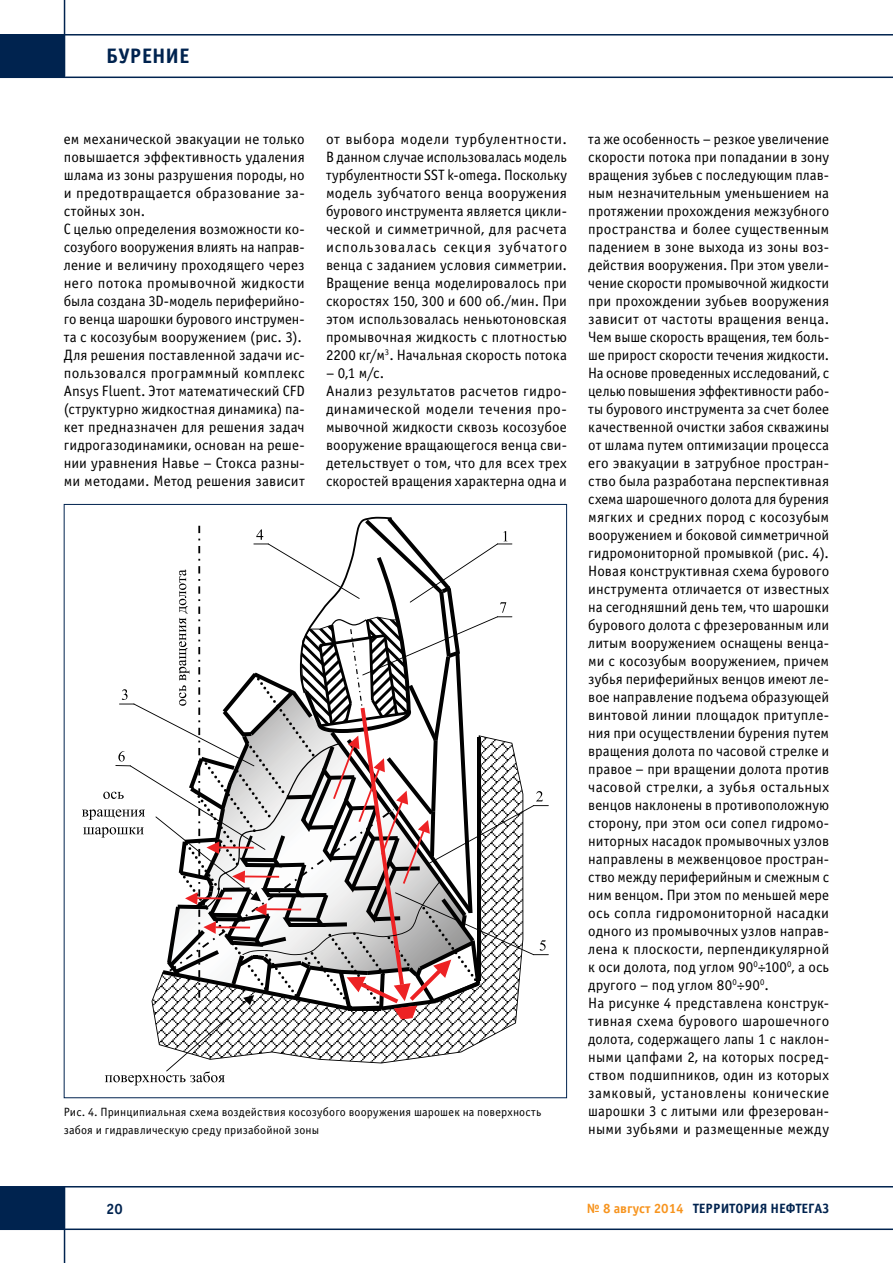
<style>
.page{position:relative;width:893px;height:1263px;background:#fff}
.page>*{position:absolute;margin:0;border:0;box-sizing:border-box;transform-origin:0 0}
.t1{font:700 21px "Officina Sans C";color:#00234f}
.t2{font:15px/18px "Officina Sans C";letter-spacing:.005em;color:#000}
.t3{font:700 15px "Officina Sans C";color:#00234f}
.t4{font:700 13.5px "Officina Sans C";color:#00234f}
.t5{font:12px/18px "Officina Sans C";letter-spacing:.015em;color:#000}
.s1{color:#f7941e}
</style>
<div class="page">
<hr style="left:0;top:77px;width:893px;height:1px;background:#00234f">
<hr style="left:64px;top:0;width:1px;height:77px;background:#00234f">
<hr style="left:0;top:34px;width:893px;height:2px;background:#00234f">
<div style="left:0;top:35px;width:64px;height:42px;background:#00234f"></div>
<hr style="left:0;top:1186px;width:893px;height:1px;background:#00234f">
<hr style="left:64px;top:1186px;width:1px;height:77px;background:#00234f">
<hr style="left:0;top:1228px;width:893px;height:2px;background:#00234f">
<div style="left:0;top:1187px;width:64px;height:42px;background:#00234f"></div>
<svg style="left:82px;top:517px;width:467px;height:568px"></svg>
<h1 class="t1" style="left:106px;top:44px;width:85px">БУРЕНИЕ</h1>
<p class="t2" style="left:64px;top:130px;width:242px">ем механической эвакуации не только повышается эффективность удаления шлама из зоны разрушения породы, но и предотвращается образование за&shy;стойных зон.<br>С целью определения возможности ко&shy;созубого вооружения влиять на направ&shy;ление и величину проходящего через него потока промывочной жидкости была создана 3D-модель периферийно&shy;го венца шарошки бурового инструмен&shy;та с косозубым вооружением (рис. 3).<br>Для решения поставленной задачи ис&shy;пользовался программный комплекс Ansys Fluent. Этот математический CFD (структурно жидкостная динамика) па&shy;кет предназначен для решения задач гидрогазодинамики, основан на реше&shy;нии уравнения Навье – Стокса разны&shy;ми методами. Метод решения зависит</p>
<p class="t2" style="left:326px;top:130px;width:242px;text-align:justify">от выбора модели турбулентности.<br>В данном случае использовалась модель турбулентности SST k-omega. Поскольку модель зубчатого венца вооружения бурового инструмента является цикли&shy;ческой и симметричной, для расчета использовалась секция зубчатого венца с заданием условия симметрии.<br>Вращение венца моделировалось при скоростях 150, 300 и 600 об./мин. При этом использовалась неньютоновская промывочная жидкость с плотностью 2200 кг/м<sup>3</sup>. Начальная скорость потока</p>
<p class="t2" style="left:326px;top:364px;width:242px">– 0,1 м/с.<br>Анализ результатов расчетов гидро&shy;динамической модели течения про&shy;мывочной жидкости сквозь косозубое вооружение вращающегося венца сви&shy;детельствует о том, что для всех трех скоростей вращения характерна одна и</p>
<p class="t5" style="left:64px;top:1103px;width:479px">Рис. 4. Принципиальная схема воздействия косозубого вооружения шарошек на поверхность забоя и гидравлическую среду призабойной зоны</p>
<p class="t2" style="left:588px;top:130px;width:242px">та же особенность – резкое увеличение скорости потока при попадании в зону вращения зубьев с последующим плав&shy;ным незначительным уменьшением на протяжении прохождения межзубного пространства и более существенным падением в зоне выхода из зоны воз&shy;действия вооружения. При этом увели&shy;чение скорости промывочной жидкости при прохождении зубьев вооружения зависит от частоты вращения венца.<br>Чем выше скорость вращения, тем боль&shy;ше прирост скорости течения жидкости.<br>На основе проведенных исследований, с целью повышения эффективности рабо&shy;ты бурового инструмента за счет более качественной очистки забоя скважины от шлама путем оптимизации процесса его эвакуации в затрубное простран&shy;ство была разработана перспективная схема шарошечного долота для бурения мягких и средних пород с косозубым вооружением и боковой симметричной гидромониторной промывкой (рис. 4).<br>Новая конструктивная схема бурового инструмента отличается от известных на сегодняшний день тем, что шарошки бурового долота с фрезерованным или литым вооружением оснащены венца&shy;ми с косозубым вооружением, причем зубья периферийных венцов имеют ле&shy;вое направление подъема образующей винтовой линии площадок притупле&shy;ния при осуществлении бурения путем вращения долота по часовой стрелке и правое – при вращении долота против часовой стрелки, а зубья остальных венцов наклонены в противоположную сторону, при этом оси сопел гидромо&shy;ниторных насадок промывочных узлов направлены в межвенцовое простран&shy;ство между периферийным и смежным с ним венцом. При этом по меньшей мере ось сопла гидромониторной насадки одного из промывочных узлов направ&shy;лена к плоскости, перпендикулярной к оси долота, под углом 90<sup>0</sup>÷100<sup>0</sup>, а ось другого – под углом 80<sup>0</sup>÷90<sup>0</sup>.<br>На рисунке 4 представлена конструк&shy;тивная схема бурового шарошечного долота, содержащего лапы 1 с наклон&shy;ными цапфами 2, на которых посред&shy;ством подшипников, один из которых замковый, установлены конические шарошки 3 с литыми или фрезерован&shy;ными зубьями и размещенные между</p>
<p class="t3" style="left:106px;top:1200px;width:18px">20</p>
<p class="t4" style="left:587px;top:1201px;width:244px"><span class="s1">№ 8 август 2014</span> ТЕРРИТОРИЯ НЕФТЕГАЗ</p>
</div>
